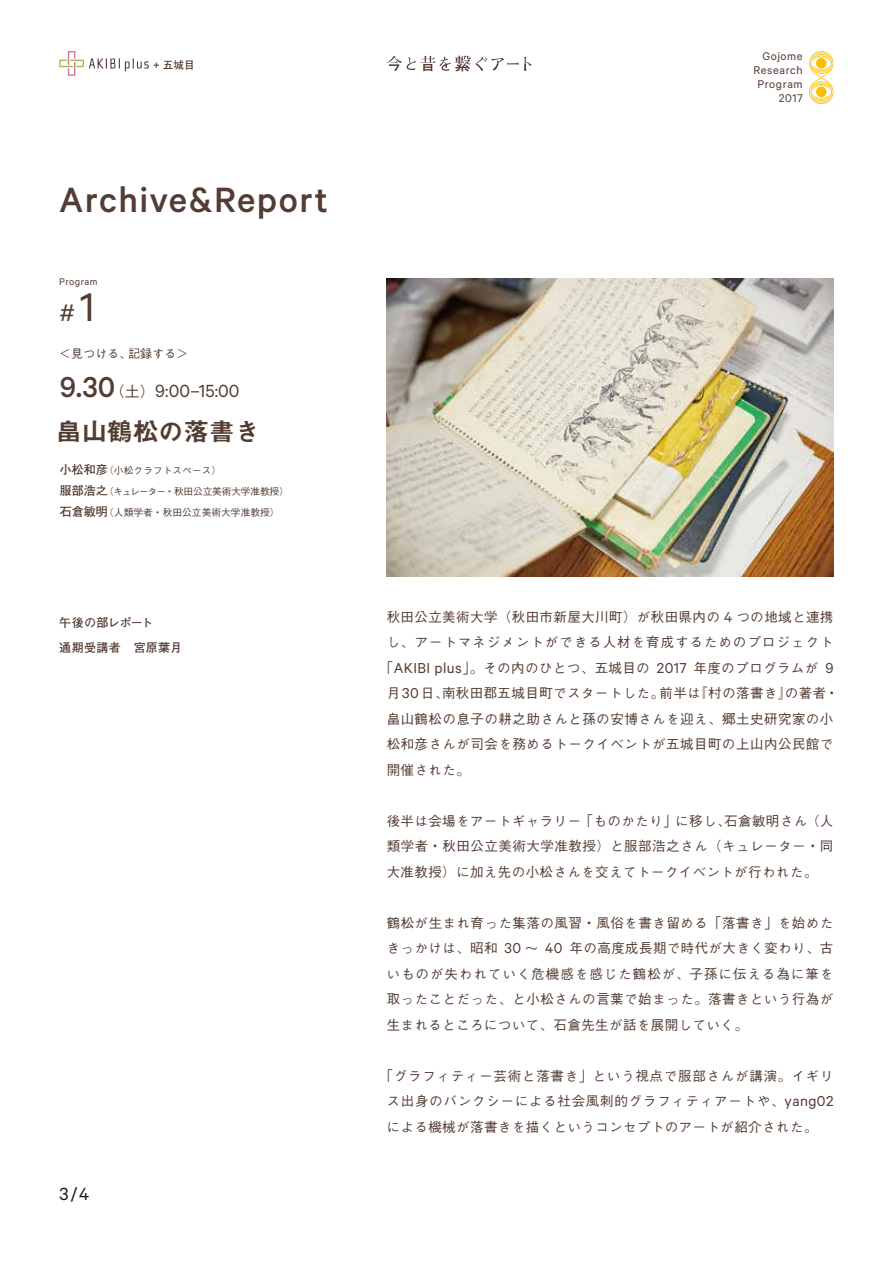
<style>
.page{position:relative;width:893px;height:1263px;background:#fff}
.page>*{position:absolute;margin:0;border:0;box-sizing:border-box;transform-origin:0 0}
.t1{font:500 39.6px "Calibre";letter-spacing:.035em;color:#533c32}
.t2{font:27px "Calibre";color:#533c32}
.t3{font:25.5px "Midashi Go Pro MB31";color:#533c32}
.t4{font:19.8px "Calibre";color:#533c32}
.t5{font:19.8px "Calibre";color:#221815}
.t6{font:16.2px "Calibre";letter-spacing:.025em;color:#533c32}
.t7{font:500 13.5px/25.5px "Gothic BBB";letter-spacing:.035em;color:#533c32}
.t8{font:500 13.05px/25.5px "Gothic BBB";letter-spacing:.07em;color:#533c32;text-align:justify}
.t9{font:500 13.05px "Gothic BBB";letter-spacing:.105em;color:#533c32}
.t10{font:12.6px/14px "Calibre";letter-spacing:.045em;color:#533c32;text-align:right}
.t11{font:500 12px "Gothic BBB";color:#533c32}
.t12{font:700 12px "Futo Go B101 Pro";letter-spacing:.025em;color:#533c32}
.t13{font:700 11.7px "Futo Go B101 Pro";color:#533c32}
.t14{font:10.8px "Calibre";letter-spacing:.04em;color:#533c32}
.t15{font:700 10.65px "Futo Go B101 Pro";color:#533c32}
.t16{font:500 9.75px/21px "Gothic BBB";color:#533c32}
.t17{font:500 9.45px "Gothic BBB";letter-spacing:.03em;color:#533c32}
.s1{font-family:"Calibre";font-weight:500;font-size:12.75px}
.s2{font-size:45px}
.s3{font-size:11.7px}
.s4{font-weight:500;font-size:32.4px}
.s5{font-family:"Gothic BBB";font-weight:500;font-size:15px}
.s6{font-size:24.75px}
.s7{font-family:"Futo Go B101 Pro";font-weight:700;font-size:12px}
.s8{font-size:9.75px}
.s9{font-size:9.45px}
.s10{font-size:12px}
.s11{font-size:13.05px}
.s12{font-family:"Calibre";font-weight:400;font-size:16.2px}
.s13{font-size:13.5px}
.s14{font-family:"Gothic BBB";font-weight:500;font-size:13.5px}
.s15{font-family:"Gothic BBB";font-weight:500;font-size:13.05px}
</style>
<div class="page">
<svg style="left:809px;top:51px;width:24px;height:53px"></svg>
<div style="left:816px;top:87px;width:10px;height:10px;background:#fabe00;border-radius:50%"></div>
<svg style="left:387px;top:56px;width:144px;height:16px"></svg>
<svg style="left:59px;top:51px;width:90px;height:25px"></svg>
<img style="left:387px;top:278px;width:446px;height:299px">
<p class="t15" style="left:153px;top:56px;width:43px"><span class="s1">+</span> 五城目</p>
<h1 class="t1" style="left:59px;top:177px;width:270px">Archive&amp;Report</h1>
<p class="t14" style="left:59px;top:275px;width:40px">Program</p>
<h2 class="t2" style="left:60px;top:297px;width:36px">#<span class="s2">1</span></h2>
<p class="t11" style="left:59px;top:347px;width:130px">＜見<span class="s3">つける</span>、記録<span class="s3">する</span>＞</p>
<h3 class="t4" style="left:60px;top:380px;width:181px"><span class="s4">9.30</span><span class="s5">（土）</span>9:00–15:00</h3>
<h3 class="t3" style="left:56px;top:411px;width:205px">畠山鶴松<span class="s6">の</span>落書<span class="s6">き</span></h3>
<p class="t17" style="left:60px;top:465px;width:163px"><span class="s7">小松和彦</span><span class="s8">（小松</span>クラフトスペース<span class="s8">）</span></p>
<p class="t16" style="left:60px;top:481px;width:231px"><span class="s7">服部浩之</span>（<span class="s9">キュレーター</span>・秋田公立美術大学准教授）<span class="s7">石倉敏明</span>（人類学者・秋田公立美術大学准教授）</p>
<p class="t13" style="left:59px;top:613px;width:95px"><span class="s10">午後</span>の<span class="s10">部</span>レポート</p>
<p class="t12" style="left:59px;top:638px;width:124px">通期受講者　宮原葉月</p>
<h3 class="t5" style="left:60px;top:1182px;width:31px">3/4</h3>
<p class="t10" style="left:753px;top:49px;width:51px">Gojome<br>Research<br>Program<br>2017</p>
<p class="t7" style="left:387px;top:604px;width:448px">秋田公立美術大学（秋田市新屋大川町）<span class="s11">が</span>秋田県内<span class="s11">の</span> <span class="s12">4</span> <span class="s11">つの</span>地域<span class="s11">と</span>連携</p>
<p class="t9" style="left:387px;top:635px;width:448px">し<span class="s13">、</span>アートマネジメントができる<span class="s13">人材</span>を<span class="s13">育成</span>するためのプロジェクト</p>
<p class="t6" style="left:380px;top:658px;width:455px"><span class="s14">「</span>AKIBI plus<span class="s14">」。</span><span class="s15">その</span><span class="s14">内</span><span class="s15">のひとつ</span><span class="s14">、五城目</span><span class="s15">の</span> 2017 <span class="s14">年度</span><span class="s15">のプログラムが</span> 9</p>
<p class="t7" style="left:387px;top:681px;width:453px">月<span class="s12">30</span>日、南秋田郡五城目町<span class="s11">でスタートした</span>。前半<span class="s11">は</span>『村<span class="s11">の</span>落書<span class="s11">き</span>』<span class="s11">の</span>著者・畠山鶴松<span class="s11">の</span>息子<span class="s11">の</span>耕之助<span class="s11">さんと</span>孫<span class="s11">の</span>安博<span class="s11">さんを</span>迎<span class="s11">え</span>、郷土史研究家<span class="s11">の</span>小松和彦<span class="s11">さんが</span>司会<span class="s11">を</span>務<span class="s11">めるトークイベントが</span>五城目町<span class="s11">の</span>上山内公民館<span class="s11">で</span>開催<span class="s11">された</span>。</p>
<p class="t8" style="left:387px;top:808px;width:448px"><span class="s13">後半</span>は<span class="s13">会場</span>をアートギャラリー<span class="s13">「</span>ものかたり<span class="s13">」</span>に<span class="s13">移</span>し<span class="s13">、石倉敏明</span>さん<span class="s13">（人</span></p>
<p class="t7" style="left:387px;top:834px;width:448px">類学者・秋田公立美術大学准教授）<span class="s11">と</span>服部浩之<span class="s11">さん</span>（<span class="s11">キュレーター</span>・同</p>
<p class="t8" style="left:387px;top:859px;width:432px"><span class="s13">大准教授）</span>に<span class="s13">加</span>え<span class="s13">先</span>の<span class="s13">小松</span>さんを<span class="s13">交</span>えてトークイベントが<span class="s13">行</span>われた<span class="s13">。</span></p>
<p class="t7" style="left:387px;top:910px;width:448px">鶴松<span class="s11">が</span>生<span class="s11">まれ</span>育<span class="s11">った</span>集落<span class="s11">の</span>風習・風俗<span class="s11">を</span>書<span class="s11">き</span>留<span class="s11">める</span>「落書<span class="s11">き</span>」<span class="s11">を</span>始<span class="s11">めたきっかけは</span>、昭和 <span class="s12">30</span> ～ <span class="s12">40</span> 年<span class="s11">の</span>高度成長期<span class="s11">で</span>時代<span class="s11">が</span>大<span class="s11">きく</span>変<span class="s11">わり</span>、古</p>
<p class="t8" style="left:387px;top:961px;width:448px">いものが<span class="s13">失</span>われていく<span class="s13">危機感</span>を<span class="s13">感</span>じた<span class="s13">鶴松</span>が<span class="s13">、子孫</span>に<span class="s13">伝</span>える<span class="s13">為</span>に<span class="s13">筆</span>を<span class="s13">取</span>ったことだった<span class="s13">、</span>と<span class="s13">小松</span>さんの<span class="s13">言葉</span>で<span class="s13">始</span>まった<span class="s13">。落書</span>きという<span class="s13">行為</span>が<span class="s13">生</span>まれるところについて<span class="s13">、石倉先生</span>が<span class="s13">話</span>を<span class="s13">展開</span>していく<span class="s13">。</span></p>
<p class="t8" style="left:387px;top:1063px;width:448px;text-indent:-7px"><span class="s13">「</span>グラフィティー<span class="s13">芸術</span>と<span class="s13">落書</span>き<span class="s13">」</span>という<span class="s13">視点</span>で<span class="s13">服部</span>さんが<span class="s13">講演。</span>イギリス<span class="s13">出身</span>のバンクシーによる<span class="s13">社会風刺的</span>グラフィティアートや<span class="s13">、</span><span class="s12">yang02</span>による<span class="s13">機械</span>が<span class="s13">落書</span>きを<span class="s13">描</span>くというコンセプトのアートが<span class="s13">紹介</span>された<span class="s13">。</span></p>
</div>
